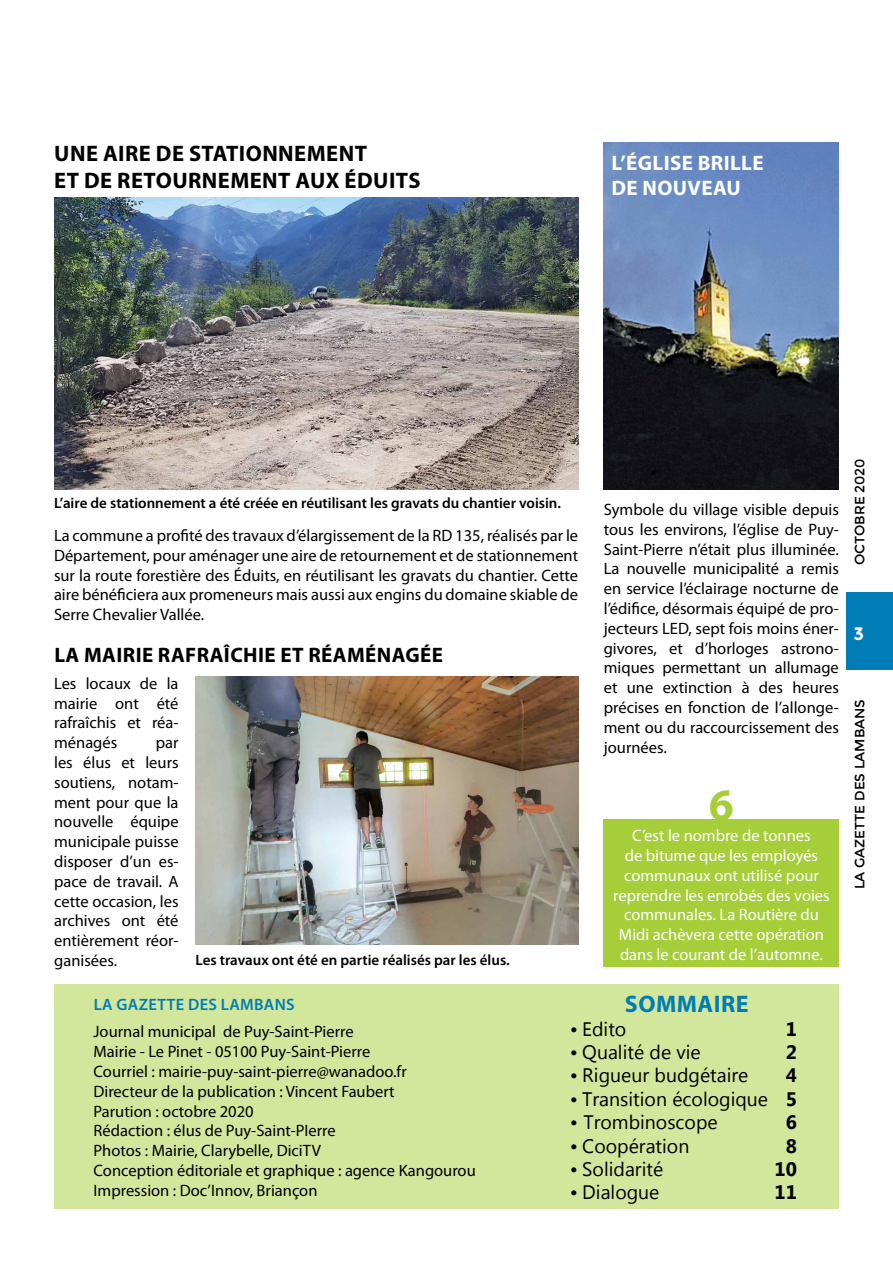
<style>
.page{position:relative;width:893px;height:1263px;background:#fff}
.page>*{position:absolute;margin:0;border:0;box-sizing:border-box;transform-origin:0 0}
.t1{font:700 45px "Myriad Pro";color:#a6ce39}
.t2{font:700 24px "Myriad Pro";letter-spacing:.02em;color:#007db7}
.t3{font:700 22.5px/27px "Myriad Pro";letter-spacing:.02em;color:#000}
.t4{font:700 21px "Myriad Pro";letter-spacing:.02em;color:#000}
.t5{font:700 21px/25.2px "Myriad Pro";letter-spacing:.02em;color:#fff}
.t6{font:19.5px "Myanmar Text";color:#000}
.t7{font:700 19.5px "Myanmar Text";color:#000}
.t8{font:700 18px "Montserrat";color:#fff}
.t9{font:16.5px/19.8px "Myriad Pro";color:#000;text-align:justify}
.t10{font:16.5px/19.8px "Myriad Pro";color:#fff;text-align:center}
.t11{font:600 16.5px "Myriad Pro";letter-spacing:.02em;color:#007db7}
.t12{font:600 15px "Myriad Pro";color:#000}
.t13{font:13.5px "Montserrat";color:#000}
.s1{font-family:"Montserrat"}
.s2{font-weight:700}
</style>
<div class="page">
<div style="left:846px;top:593px;width:47px;height:77px;background:#007db7"></div>
<img style="left:54px;top:197px;width:524px;height:292px">
<div style="left:604px;top:819px;width:235px;height:147px;background:#a6ce39"></div>
<img style="left:604px;top:142px;width:235px;height:347px">
<div style="left:54px;top:984px;width:785px;height:225px;background:#d2e69c"></div>
<img style="left:196px;top:676px;width:382px;height:268px">
<h3 class="t3" style="left:54px;top:140px;width:368px">UNE AIRE DE STATIONNEMENT<br>ET DE RETOURNEMENT AUX ÉDUITS</h3>
<p class="t5" style="left:612px;top:149px;width:154px">L’ÉGLISE BRILLE<br>DE NOUVEAU</p>
<p class="t12" style="left:54px;top:493px;width:509px">L’aire de stationnement a été créée en réutilisant les gravats du chantier voisin.</p>
<p class="t9" style="left:54px;top:525px;width:526px">La commune a profité des travaux d’élargissement de la RD 135, réalisés par le Département, pour aménager une aire de retournement et de stationnement sur la route forestière des éduits, en réutilisant les gravats du chantier. Cette aire bénéficiera aux promeneurs mais aussi aux engins du domaine skiable de Serre Chevalier Vallée.</p>
<p class="t4" style="left:54px;top:641px;width:390px">LA MAIRIE RAFRAÎCHIE ET RÉAMÉNAGÉE</p>
<p class="t9" style="left:54px;top:673px;width:126px">Les locaux de la mairie ont été rafraîchis et réa&shy;ménagés</p>
<p class="t9" style="left:54px;top:732px;width:126px;text-indent:102px">par les élus et leurs soutiens, notam&shy;ment pour que la nouvelle équipe municipale puisse disposer d’un es&shy;pace de travail. A cette occasion, les archives ont été entièrement réor&shy;ganisées.</p>
<p class="t12" style="left:195px;top:950px;width:316px">Les travaux ont été en partie réalisés par les élus.</p>
<p class="t9" style="left:604px;top:499px;width:237px">Symbole du village visible depuis tous les environs, l’église de Puy-Saint-Pierre n’était plus illuminée.<br>La nouvelle municipalité a remis en service l’éclairage nocturne de l’édifice, désormais équipé de pro&shy;jecteurs LED, sept fois moins éner&shy;givores, et d’horloges astrono&shy;miques permettant un allumage et une extinction à des heures précises en fonction de l’allonge&shy;ment ou du raccourcissement des journées.</p>
<h1 class="t1" style="left:709px;top:775px;width:26px">6</h1>
<p class="t10" style="left:613px;top:825px;width:218px">C’est le nombre de tonnes<br>de bitume que les employés communaux ont utilisé pour reprendre les enrobés des voies communales. La Routière du<br>Midi achèvera cette opération dans le courant de l’automne.</p>
<p class="t11" style="left:94px;top:994px;width:201px">La Gazette des Lambans</p>
<p class="t9" style="left:94px;top:1022px;width:384px;text-align:left">Journal municipal de Puy-Saint-Pierre<br>Mairie - Le Pinet - 05100 Puy-Saint-Pierre<br>Courriel : mairie-puy-saint-pierre@wanadoo.fr<br>Directeur de la publication : Vincent Faubert<br>Parution : octobre 2020<br>Rédaction : élus de Puy-Saint-PIerre<br>Photos : Mairie, Clarybelle, DiciTV<br>Conception éditoriale et graphique : agence Kangourou Impression : Doc’Innov, Briançon</p>
<h2 class="t2" style="left:625px;top:988px;width:125px">SOMMAIRE</h2>
<p class="t6" style="left:570px;top:1017px;width:58px"><span class="s1">•</span> Edito</p>
<p class="t7" style="left:786px;top:1017px;width:13px">1</p>
<p class="t6" style="left:570px;top:1041px;width:133px"><span class="s1">•</span> Qualité de vie</p>
<p class="t7" style="left:786px;top:1041px;width:13px">2</p>
<p class="t6" style="left:570px;top:1064px;width:180px"><span class="s1">•</span> Rigueur budgétaire</p>
<p class="t7" style="left:786px;top:1064px;width:13px">4</p>
<p class="t6" style="left:570px;top:1088px;width:229px"><span class="s1">•</span> Transition écologique <span class="s2">5</span></p>
<p class="t6" style="left:570px;top:1111px;width:149px"><span class="s1">•</span> Trombinoscope</p>
<p class="t7" style="left:786px;top:1111px;width:13px">6</p>
<p class="t6" style="left:570px;top:1134px;width:121px"><span class="s1">•</span> Coopération</p>
<p class="t7" style="left:786px;top:1134px;width:13px">8</p>
<p class="t6" style="left:570px;top:1158px;width:95px"><span class="s1">•</span> Solidarité</p>
<p class="t7" style="left:774px;top:1158px;width:24px">10</p>
<p class="t6" style="left:570px;top:1181px;width:91px"><span class="s1">•</span> Dialogue</p>
<p class="t7" style="left:774px;top:1181px;width:24px">11</p>
<p class="t13" style="left:852px;top:565px;width:108px;rotate:-90deg">octobre 2020</p>
<p class="t8" style="left:853px;top:623px;width:12px">3</p>
<p class="t13" style="left:852px;top:889px;width:192px;rotate:-90deg">La Gazette des Lambans</p>
</div>
